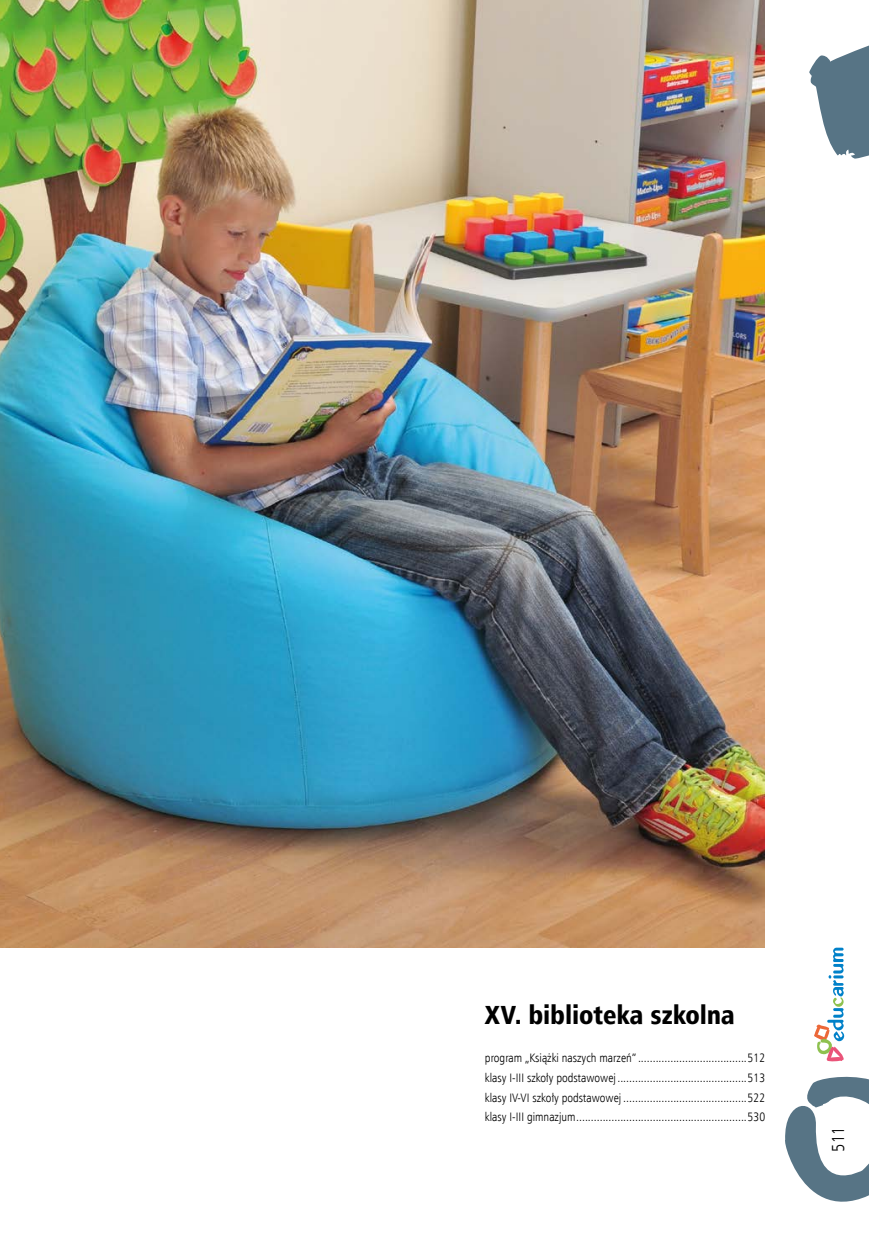
<style>
.page{position:relative;width:869px;height:1241px;background:#fff}
.page>*{position:absolute;margin:0;border:0;box-sizing:border-box;transform-origin:0 0}
.t1{font:26.25px "Humnst 777 Blk Cn EU";color:#000}
.t2{font:17.5px "Humnst 777 Lt Cn EU";color:#000}
.t3{font:12.25px/19.6px "Humnst 777 Lt Cn EU";color:#000;text-align:justify}
</style>
<div class="page">
<svg style="left:809px;top:46px;width:59px;height:113px"></svg>
<svg style="left:785px;top:947px;width:83px;height:255px"></svg>
<img style="left:0;top:0;width:764px;height:947px">
<h1 class="t1" style="left:484px;top:998px;width:251px">XV. biblioteka szkolna</h1>
<p class="t3" style="left:484px;top:1047px;width:281px">program „Książki naszych marzeń”.....................................512 klasy I-III szkoły podstawowej............................................513 klasy IV-VI szkoły podstawowej ..........................................522 klasy I-III gimnazjum..........................................................530</p>
<h2 class="t2" style="left:826px;top:1151px;width:27px;rotate:-90deg">511</h2>
</div>
